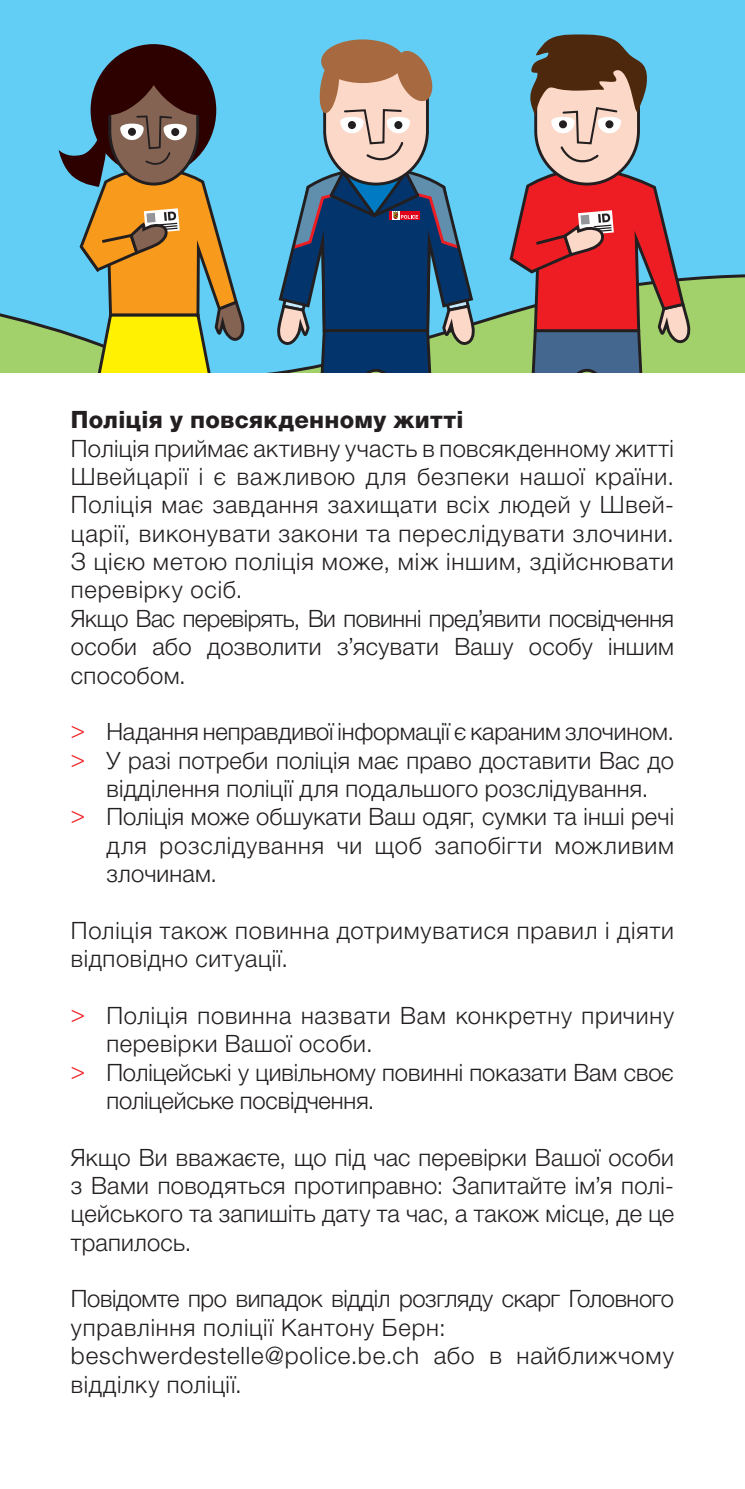
<style>
.page{position:relative;width:745px;height:1489px;background:#fff}
.page>*{position:absolute;margin:0;border:0;box-sizing:border-box;transform-origin:0 0}
.Lauftext_9_5pt_Block{font:300 23.75px/28.2px "Helvetica Neue LTW1 G";letter-spacing:.015em;color:#231f20;text-align:justify}
.Lauftext_9_5pt_Block-2{font:300 23.75px/28.2px "Helvetica Neue LTW1 G";letter-spacing:.035em;color:#231f20}
.Lauftext_9_5pt_Block-3{font:300 23.75px/28.2px "Helvetica Neue LTW1 G";letter-spacing:-.015em;color:#231f20}
.Lauftext_9_5pt_Block-4{font:300 23.75px "Helvetica Neue LTW1 G";letter-spacing:-.005em;color:#231f20}
.Lauftext_9_5pt_Block-5{font:800 23.75px "Helvetica Neue LTW1 G";letter-spacing:.01em;color:#231f20}
.s1{font-family:"Helvetica Neue LT Std";color:#ee1d23}
</style>
<div class="page">
<div style="left:0;top:0;width:744px;height:241px;background:#62cdf5"></div>
<svg style="left:0;top:241px;width:744px;height:131px;background:#7bcab7"></svg>
<svg style="left:275px;top:39px;width:201px;height:333px;background:#5b869f"></svg>
<svg style="left:507px;top:34px;width:185px;height:338px;background:#9b7e81"></svg>
<svg style="left:59px;top:41px;width:188px;height:331px;background:#8a9571"></svg>
<p class="Lauftext_9_5pt_Block-5" style="left:71px;top:405px;width:394px">Поліція у повсякденному житті</p>
<p class="Lauftext_9_5pt_Block" style="left:71px;top:434px;width:604px">Поліція приймає активну участь в повсякденному житті Швейцарії і є важливою для безпеки нашої країни.<br>Поліція має завдання захищати всіх людей у Швей&shy;царії, виконувати закони та переслідувати злочини.<br>З цією метою поліція може, між іншим, здійснювати перевірку осіб.</p>
<p class="Lauftext_9_5pt_Block" style="left:71px;top:604px;width:604px">Якщо Вас перевірять, Ви повинні пред’явити посвідчення особи або дозволити з’ясувати Вашу особу іншим способом.</p>
<p class="Lauftext_9_5pt_Block-4" style="left:71px;top:717px;width:604px"><span class="s1">&gt;</span> Надання неправдивої інформації є караним злочином.</p>
<p class="Lauftext_9_5pt_Block" style="left:71px;top:746px;width:604px;text-align:center"><span class="s1">&gt;</span> У разі потреби поліція має право доставити Вас до відділення поліції для подальшого розслідування.</p>
<p class="Lauftext_9_5pt_Block" style="left:106px;top:802px;width:568px;text-indent:-35px"><span class="s1">&gt;</span> Поліція може обшукати Ваш одяг, сумки та інші речі для розслідування чи щоб запобігти можливим злочинам.</p>
<p class="Lauftext_9_5pt_Block-2" style="left:71px;top:916px;width:604px">Поліція також повинна дотримуватися правил і діяти відповідно ситуації.</p>
<p class="Lauftext_9_5pt_Block-2" style="left:106px;top:1001px;width:568px;text-indent:-35px"><span class="s1">&gt;</span> Поліція повинна назвати Вам конкретну причину перевірки Вашої особи.</p>
<p class="Lauftext_9_5pt_Block" style="left:106px;top:1057px;width:568px;text-indent:-35px"><span class="s1">&gt;</span> Поліцейські у цивільному повинні показати Вам своє поліцейське посвідчення.</p>
<p class="Lauftext_9_5pt_Block" style="left:71px;top:1142px;width:604px">Якщо Ви вважаєте, що під час перевірки Вашої особи з Вами поводяться протиправно: Запитайте ім’я полі&shy;цейського та запишіть дату та час, а також місце, де це трапилось.</p>
<p class="Lauftext_9_5pt_Block-3" style="left:71px;top:1284px;width:604px">Повідомте про випадок відділ розгляду скарг Головного управління поліції Кантону Берн:</p>
<p class="Lauftext_9_5pt_Block-2" style="left:71px;top:1341px;width:604px">beschwerdestelle@police.be.ch або в найближчому відділку поліції.</p>
</div>
